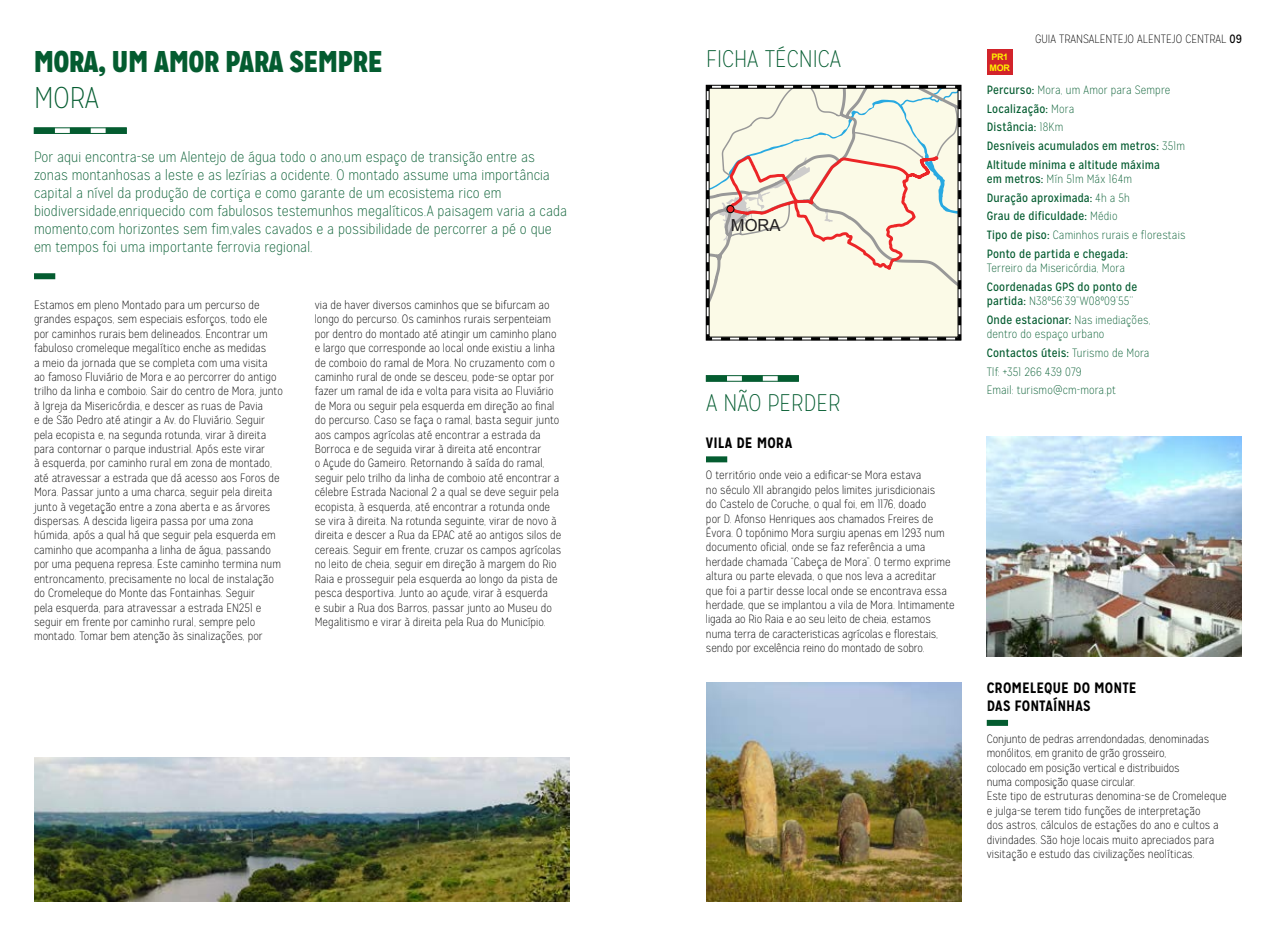
<style>
.page{position:relative;width:1276px;height:936px;background:#fff}
.page>*{position:absolute;margin:0;border:0;box-sizing:border-box;transform-origin:0 0}
.t1{font:900 30px "Mission Gothic";color:#045c30}
.t2{font:100 30px "Mission Gothic";color:#045c30}
.t3{font:100 24px "Mission Gothic";color:#045c30}
.t4{font:16.5px "Arial";color:#221f20}
.t5{font:100 15px/18px "Mission Gothic";letter-spacing:.005em;color:#045c30}
.t6{font:700 15px/18px "Mission Gothic";color:#000}
.t7{font:100 12px/14.4px "Mission Gothic";letter-spacing:.005em;color:#000}
.t8{font:12px/18.6px "Mission Gothic";letter-spacing:.01em;color:#045c30}
.t9{font:100 12px/18.6px "Mission Gothic";letter-spacing:.015em;color:#045c30}
.t10{font:700 9px/10.8px "Arial";letter-spacing:-.03em;color:#fff200}
.s1{font-weight:400}
.s2{font-weight:100}
</style>
<div class="page">
<svg style="left:708px;top:377px;width:88px;height:2px"></svg>
<div style="left:706px;top:375px;width:92px;height:6px;border:1px solid #045c30"></div>
<img style="left:706px;top:682px;width:255px;height:219px">
<img style="left:986px;top:436px;width:256px;height:220px">
<div style="left:706px;top:456px;width:21px;height:6px;background:#045c30"></div>
<div style="left:986px;top:719px;width:22px;height:6px;background:#045c30"></div>
<div style="left:986px;top:49px;width:26px;height:26px;background:#d2232a"></div>
<svg style="left:36px;top:130px;width:88px;height:2px"></svg>
<div style="left:34px;top:128px;width:92px;height:6px;border:1px solid #045c30"></div>
<div style="left:34px;top:273px;width:21px;height:6px;background:#045c30"></div>
<img style="left:34px;top:757px;width:536px;height:144px">
<svg style="left:705px;top:84px;width:257px;height:257px;background:#ece7d7"></svg>
<div style="left:706px;top:85px;width:255px;height:255px;border:1px solid #000"></div>
<h1 class="t1" style="left:34px;top:42px;width:350px">MORA, UM AMOR PARA SEMPRE</h1>
<h1 class="t2" style="left:34px;top:80px;width:66px">MORA</h1>
<p class="t5" style="left:34px;top:148px;width:534px">Por aqui encontra-se um Alentejo de água todo o ano,um espaço de transição entre as zonas montanhosas a leste e as lezírias a ocidente. O montado assume uma importância capital a nível da produção de cortiça e como garante de um ecosistema rico em biodiversidade,enriquecido com fabulosos testemunhos megalíticos.A paisagem varia a cada momento,com horizontes sem fim,vales cavados e a possibilidade de percorrer a pé o que em tempos foi uma importante ferrovia regional.</p>
<p class="t7" style="left:34px;top:298px;width:250px">Estamos em pleno Montado para um percurso de grandes espaços, sem especiais esforços, todo ele por caminhos rurais bem delineados. Encontrar um fabuloso cromeleque megalítico enche as medidas<br>a meio da jornada que se completa com uma visita<br>ao famoso Fluviário de Mora e ao percorrer do antigo trilho da linha e comboio. Sair do centro de Mora, junto à Igreja da Misericórdia, e descer as ruas de Pavia<br>e de São Pedro até atingir a Av. do Fluviário. Seguir pela ecopista e, na segunda rotunda, virar à direita para contornar o parque industrial. Após este virar<br>à esquerda, por caminho rural em zona de montado, até atravessar a estrada que dá acesso aos Foros de Mora. Passar junto a uma charca, seguir pela direita junto à vegetação entre a zona aberta e as árvores dispersas. A descida ligeira passa por uma zona húmida, após a qual há que seguir pela esquerda em caminho que acompanha a linha de água, passando por uma pequena represa. Este caminho termina num entroncamento, precisamente no local de instalação do Cromeleque do Monte das Fontainhas. Seguir<br>pela esquerda, para atravessar a estrada EN251 e seguir em frente por caminho rural, sempre pelo montado. Tomar bem atenção às sinalizações, por</p>
<p class="t7" style="left:315px;top:298px;width:248px">via de haver diversos caminhos que se bifurcam ao longo do percurso. Os caminhos rurais serpenteiam por dentro do montado até atingir um caminho plano e largo que corresponde ao local onde existiu a linha de comboio do ramal de Mora. No cruzamento com o caminho rural de onde se desceu, pode-se optar por fazer um ramal de ida e volta para visita ao Fluviário de Mora ou seguir pela esquerda em direção ao final do percurso. Caso se faça o ramal, basta seguir junto aos campos agrícolas até encontrar a estrada da Borroca e de seguida virar à direita até encontrar<br>o Açude do Gameiro. Retornando à saída do ramal, seguir pelo trilho da linha de comboio até encontrar a célebre Estrada Nacional 2 a qual se deve seguir pela ecopista, à esquerda, até encontrar a rotunda onde se vira à direita. Na rotunda seguinte, virar de novo à direita e descer a Rua da EPAC até ao antigos silos de cereais. Seguir em frente, cruzar os campos agrícolas no leito de cheia, seguir em direção à margem do Rio Raia e prosseguir pela esquerda ao longo da pista de pesca desportiva. Junto ao açude, virar à esquerda<br>e subir a Rua dos Barros, passar junto ao Museu do Megalitismo e virar à direita pela Rua do Município.</p>
<h2 class="t3" style="left:706px;top:45px;width:137px">FICHA TÉCNICA</h2>
<h3 class="t4" style="left:731px;top:214px;width:51px">MORA</h3>
<h2 class="t3" style="left:706px;top:389px;width:136px">A NÃO PERDER</h2>
<p class="t6" style="left:706px;top:433px;width:88px">VILA DE MORA</p>
<p class="t7" style="left:706px;top:468px;width:250px">O território onde veio a edificar-se Mora estava<br>no século XII abrangido pelos limites jurisdicionais<br>do Castelo de Coruche, o qual foi, em 1176, doado<br>por D. Afonso Henriques aos chamados Freires de Évora. O topónimo Mora surgiu apenas em 1293 num documento oficial, onde se faz referência a uma herdade chamada “Cabeça de Mora”. O termo exprime altura ou parte elevada, o que nos leva a acreditar que foi a partir desse local onde se encontrava essa herdade, que se implantou a vila de Mora. Intimamente ligada ao Rio Raia e ao seu leito de cheia, estamos numa terra de caracteristicas agrícolas e florestais, sendo por excelência reino do montado de sobro.</p>
<p class="t7" style="left:1035px;top:32px;width:208px">GUIA TRANSALENTEJO ALENTEJO CENTRAL <span class="s1">09</span></p>
<p class="t10" style="left:989px;top:52px;width:22px">PR1<br>MOR</p>
<p class="t8" style="left:986px;top:81px;width:200px">Percurso: <span class="s2">Mora, um Amor para Sempre<br></span>Localização: <span class="s2">Mora<br></span>Distância: <span class="s2">18Km<br></span>Desníveis acumulados em metros: <span class="s2">351m<br></span>Altitude mínima e altitude máxima</p>
<p class="t8" style="left:986px;top:170px;width:200px">em metros: <span class="s2">Mín 51m Máx 164m<br></span>Duração aproximada: <span class="s2">4h a 5h<br></span>Grau de dificuldade: <span class="s2">Médio<br></span>Tipo de piso: <span class="s2">Caminhos rurais e florestais<br></span>Ponto de partida e chegada:</p>
<p class="t9" style="left:986px;top:259px;width:140px">Terreiro da Misericórdia, Mora</p>
<p class="t8" style="left:986px;top:279px;width:152px;line-height:14.4px">Coordenadas GPS do ponto de partida: <span class="s2">N38º56’39”W08º09’55’’</span></p>
<p class="t9" style="left:986px;top:313px;width:165px;line-height:14.4px"><span class="s1">Onde estacionar:</span> Nas imediações, dentro do espaço urbano</p>
<p class="t9" style="left:986px;top:343px;width:164px"><span class="s1">Contactos úteis:</span> Turismo de Mora<br>Tlf: +351 266 439 079<br>Email: turismo@cm-mora.pt</p>
<p class="t6" style="left:986px;top:679px;width:151px">CROMELEQUE DO MONTE<br>DAS FONTAÍNHAS</p>
<p class="t7" style="left:986px;top:731px;width:241px">Conjunto de pedras arrendondadas, denominadas monólitos, em granito de grão grosseiro,<br>colocado em posição vertical e distribuidos<br>numa composição quase circular.<br>Este tipo de estruturas denomina-se de Cromeleque e julga-se terem tido funções de interpretação<br>dos astros, cálculos de estações do ano e cultos a divindades. São hoje locais muito apreciados para visitação e estudo das civilizações neolíticas.</p>
</div>
